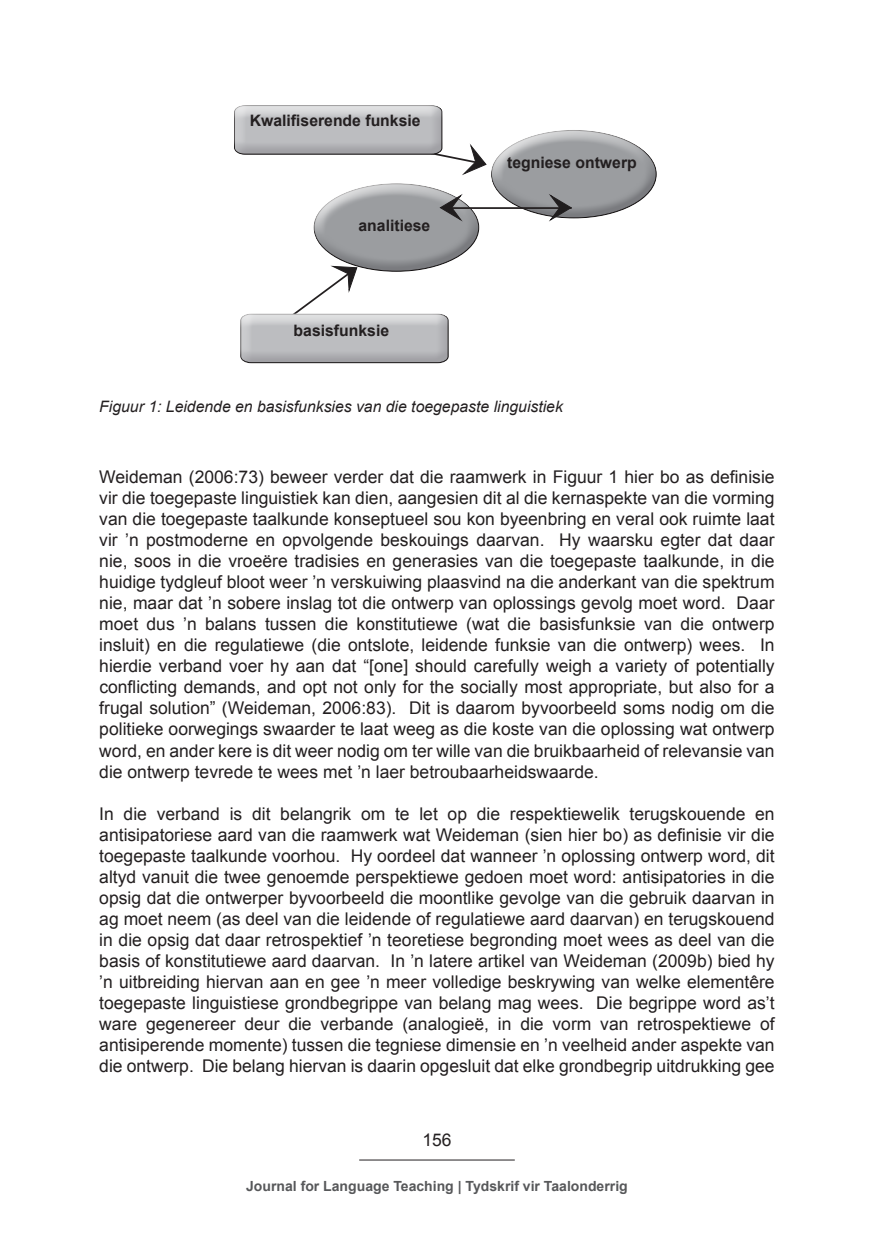
<style>
.page{position:relative;width:874px;height:1241px;background:#fff}
.page>*{position:absolute;margin:0;border:0;box-sizing:border-box;transform-origin:0 0}
.t1{font:17.5px/21px "Arial";color:#231f20;text-align:justify}
.t2{font:700 15.75px "Arial";color:#231f20}
.t3{font:italic 15.75px "Arial";color:#231f20}
.t4{font:700 14px "Arial";color:#57585a}
</style>
<div class="page">
<hr style="left:359px;top:1159px;width:155px;height:1px;background:#231f20">
<svg style="left:294px;top:275px;width:61px;height:38px"></svg>
<div style="left:238px;top:313px;width:212px;height:44px;background:#fff;opacity:.75"></div>
<div style="left:238px;top:314px;width:212px;height:51px;background:#231f20;opacity:.75"></div>
<div style="left:311px;top:182px;width:169px;height:55px;background:#fff;opacity:.75"></div>
<div style="left:311px;top:206px;width:169px;height:69px;background:#231f20;opacity:.75"></div>
<div style="left:488px;top:129px;width:170px;height:55px;background:#fff;opacity:.75"></div>
<div style="left:488px;top:153px;width:170px;height:68px;background:#231f20;opacity:.75"></div>
<hr style="left:451px;top:207px;width:120px;height:2px;background:#231f20">
<svg style="left:439px;top:192px;width:25px;height:31px"></svg>
<svg style="left:546px;top:192px;width:26px;height:30px"></svg>
<svg style="left:444px;top:144px;width:43px;height:31px"></svg>
<div style="left:232px;top:105px;width:212px;height:44px;background:#fff;opacity:.75"></div>
<div style="left:232px;top:106px;width:212px;height:51px;background:#231f20;opacity:.75"></div>
<p class="t2" style="left:250px;top:110px;width:172px">Kwalifiserende funksie</p>
<p class="t2" style="left:358px;top:215px;width:73px">analitiese</p>
<p class="t2" style="left:293px;top:320px;width:97px">basisfunksie</p>
<p class="t2" style="left:507px;top:152px;width:131px">tegniese ontwerp</p>
<p class="t3" style="left:99px;top:396px;width:465px">Figuur 1: Leidende en basisfunksies van die toegepaste linguistiek</p>
<p class="t1" style="left:99px;top:467px;width:676px">Weideman (2006:73) beweer verder dat die raamwerk in Figuur 1 hier bo as definisie vir die toegepaste linguistiek kan dien, aangesien dit al die kernaspekte van die vorming van die toegepaste taalkunde konseptueel sou kon byeenbring en veral ook ruimte laat vir ’n postmoderne en opvolgende beskouings daarvan. Hy waarsku egter dat daar nie, soos in die vroeëre tradisies en generasies van die toegepaste taalkunde, in die huidige tydgleuf bloot weer ’n verskuiwing plaasvind na die anderkant van die spektrum nie, maar dat ’n sobere inslag tot die ontwerp van oplossings gevolg moet word. Daar moet dus ’n balans tussen die konstitutiewe (wat die basisfunksie van die ontwerp insluit) en die regulatiewe (die ontslote, leidende funksie van die ontwerp) wees. In hierdie verband voer hy aan dat “[one] should carefully weigh a variety of potentially conflicting demands, and opt not only for the socially most appropriate, but also for a frugal solution” (Weideman, 2006:83). Dit is daarom byvoorbeeld soms nodig om die politieke oorwegings swaarder te laat weeg as die koste van die oplossing wat ontwerp word, en ander kere is dit weer nodig om ter wille van die bruikbaarheid of relevansie van die ontwerp tevrede te wees met ’n laer betroubaarheidswaarde.</p>
<p class="t1" style="left:99px;top:803px;width:676px">In die verband is dit belangrik om te let op die respektiewelik terugskouende en antisipatoriese aard van die raamwerk wat Weideman (sien hier bo) as definisie vir die toegepaste taalkunde voorhou. Hy oordeel dat wanneer ’n oplossing ontwerp word, dit altyd vanuit die twee genoemde perspektiewe gedoen moet word: antisipatories in die opsig dat die ontwerper byvoorbeeld die moontlike gevolge van die gebruik daarvan in ag moet neem (as deel van die leidende of regulatiewe aard daarvan) en terugskouend in die opsig dat daar retrospektief ’n teoretiese begronding moet wees as deel van die basis of konstitutiewe aard daarvan. In ’n latere artikel van Weideman (2009b) bied hy ’n uitbreiding hiervan aan en gee ’n meer volledige beskrywing van welke elementêre toegepaste linguistiese grondbegrippe van belang mag wees. Die begrippe word as’t ware gegenereer deur die verbande (analogieë, in die vorm van retrospektiewe of antisiperende momente) tussen die tegniese dimensie en ’n veelheid ander aspekte van die ontwerp. Die belang hiervan is daarin opgesluit dat elke grondbegrip uitdrukking gee</p>
<p class="t1" style="left:422px;top:1129px;width:31px">156</p>
<p class="t4" style="left:246px;top:1176px;width:383px">Journal for Language Teaching | Tydskrif vir Taalonderrig</p>
</div>
